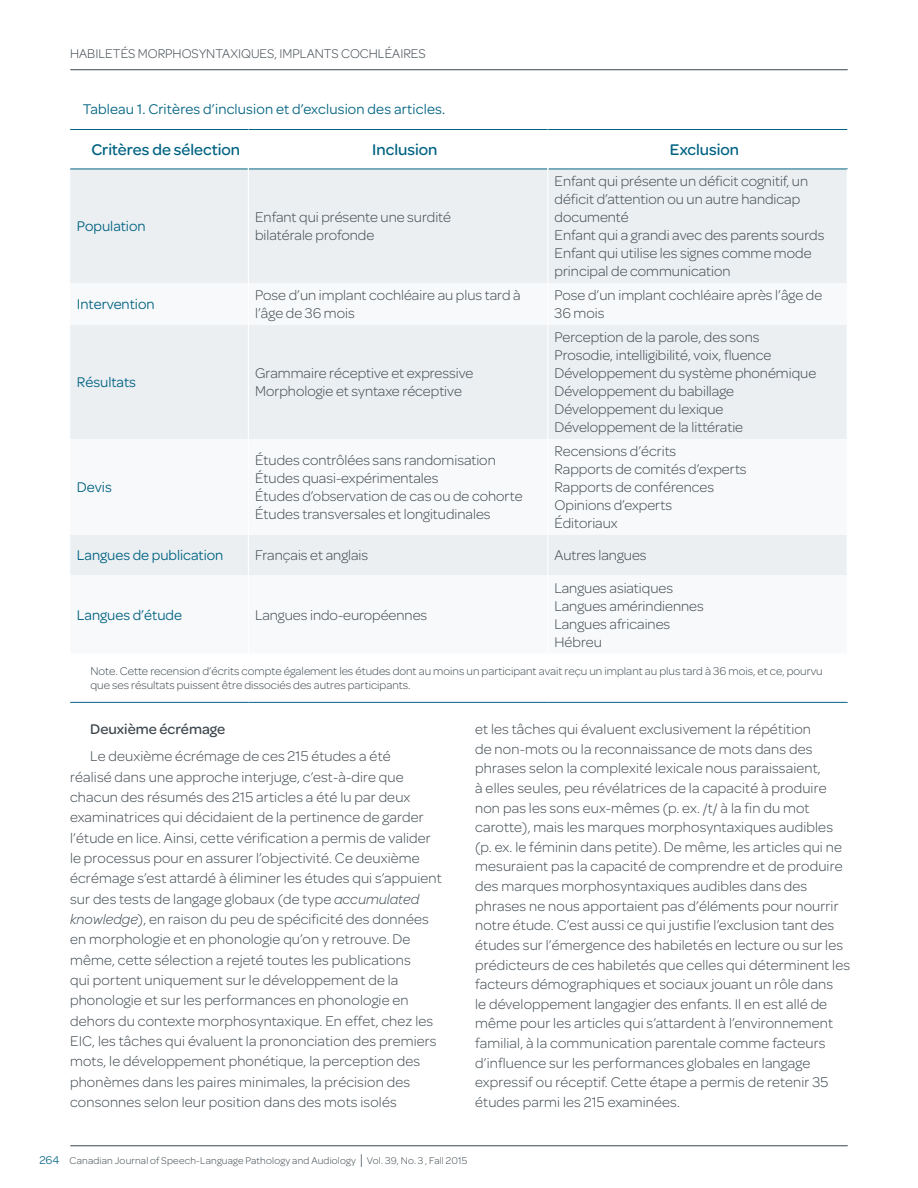
<style>
.page{position:relative;width:918px;height:1188px;background:#fff}
.page>*{position:absolute;margin:0;border:0;box-sizing:border-box;transform-origin:0 0}
.Table_Titles{font:500 16.5px "Omnes";color:#016382}
.Body_copy{font:300 15px/19.6px "Omnes";letter-spacing:.01em;color:#3d474e}
.Text_left{font:300 15px/18px "Omnes";color:#3d474e}
.Table_cell_titles{font:15px "Omnes";color:#016382}
.Table_cell_indented{font:15px "Omnes";letter-spacing:.01em;color:#016382}
.Subtitles_body_inden{font:500 15px "Omnes";color:#3d474e}
.Running_Head{font:300 13.5px "Omnes";color:#3d474e}
.Table_notes{font:300 12px/13.5px "Omnes";color:#3d474e}
.t1{font:300 10.5px "Omnes";letter-spacing:.015em;color:#3d474e}
.s1{font-style:italic}
.s2{font-weight:400;font-size:12px;color:#0c6988}
.s3{font-size:15px}
</style>
<div class="page">
<hr style="left:71px;top:69px;width:776px;height:1px;background:#3d474e">
<hr style="left:71px;top:1146px;width:776px;height:1px;background:#3d474e">
<div style="left:70px;top:170px;width:777px;height:113px;background:#ebeff2"></div>
<svg style="left:70px;top:325px;width:777px;height:250px;fill:#ebeff2"></svg>
<hr style="left:70px;top:702px;width:178px;height:1px;background:#016382">
<hr style="left:248px;top:702px;width:300px;height:1px;background:#016382">
<hr style="left:548px;top:702px;width:300px;height:1px;background:#016382">
<hr style="left:70px;top:129px;width:178px;height:1px;background:#016382">
<hr style="left:248px;top:129px;width:300px;height:1px;background:#016382">
<hr style="left:548px;top:129px;width:299px;height:1px;background:#016382">
<hr style="left:70px;top:169px;width:178px;height:1px;background:#016382">
<hr style="left:249px;top:169px;width:298px;height:1px;background:#016382">
<hr style="left:548px;top:169px;width:300px;height:1px;background:#016382">
<hr style="left:248px;top:169px;width:1px;height:114px;background:#fff">
<hr style="left:547px;top:169px;width:1px;height:114px;background:#fff">
<hr style="left:847px;top:169px;width:1px;height:114px;background:#fff">
<hr style="left:248px;top:325px;width:1px;height:114px;background:#fff">
<hr style="left:547px;top:325px;width:1px;height:114px;background:#fff">
<hr style="left:248px;top:439px;width:1px;height:96px;background:#fff">
<hr style="left:547px;top:439px;width:1px;height:96px;background:#fff">
<hr style="left:248px;top:535px;width:1px;height:40px;background:#fff">
<hr style="left:547px;top:535px;width:1px;height:40px;background:#fff">
<p class="Running_Head" style="left:70px;top:45px;width:357px">HABILETÉS MORPHOSYNTAXIQUES, IMPLANTS COCHLÉAIRES</p>
<p class="Table_cell_indented" style="left:83px;top:99px;width:364px">Tableau 1. Critères d’inclusion et d’exclusion des articles.</p>
<p class="Table_Titles" style="left:91px;top:138px;width:150px">Critères de sélection</p>
<p class="Table_Titles" style="left:372px;top:138px;width:67px">Inclusion</p>
<p class="Table_Titles" style="left:670px;top:138px;width:71px">Exclusion</p>
<p class="Table_cell_titles" style="left:77px;top:216px;width:70px">Population</p>
<p class="Text_left" style="left:255px;top:208px;width:198px">Enfant qui présente une surdité bilatérale profonde</p>
<p class="Text_left" style="left:555px;top:172px;width:255px">Enfant qui présente un déficit cognitif, un déficit d’attention ou un autre handicap documenté</p>
<p class="Text_left" style="left:555px;top:226px;width:271px">Enfant qui a grandi avec des parents sourds</p>
<p class="Text_left" style="left:555px;top:244px;width:258px">Enfant qui utilise les signes comme mode principal de communication</p>
<p class="Table_cell_titles" style="left:77px;top:294px;width:79px">Intervention</p>
<p class="Text_left" style="left:255px;top:286px;width:267px">Pose d’un implant cochléaire au plus tard à l’âge de 36 mois</p>
<p class="Text_left" style="left:555px;top:286px;width:269px">Pose d’un implant cochléaire après l’âge de<br>36 mois</p>
<p class="Table_cell_titles" style="left:77px;top:372px;width:61px">Résultats</p>
<p class="Text_left" style="left:255px;top:364px;width:220px">Grammaire réceptive et expressive<br>Morphologie et syntaxe réceptive</p>
<p class="Table_cell_titles" style="left:77px;top:477px;width:36px">Devis</p>
<p class="Text_left" style="left:255px;top:451px;width:269px">Études contrôlées sans randomisation Études quasi-expérimentales<br>Études d’observation de cas ou de cohorte Études transversales et longitudinales</p>
<p class="Text_left" style="left:555px;top:328px;width:206px">Perception de la parole, des sons</p>
<p class="Text_left" style="left:555px;top:346px;width:218px">Prosodie, intelligibilité, voix, fluence</p>
<p class="Text_left" style="left:555px;top:364px;width:263px">Développement du système phonémique</p>
<p class="Text_left" style="left:555px;top:382px;width:181px">Développement du babillage</p>
<p class="Text_left" style="left:555px;top:400px;width:170px">Développement du lexique</p>
<p class="Text_left" style="left:555px;top:418px;width:190px">Développement de la littératie</p>
<p class="Text_left" style="left:555px;top:442px;width:123px">Recensions d’écrits</p>
<p class="Text_left" style="left:555px;top:460px;width:194px">Rapports de comités d’experts</p>
<p class="Text_left" style="left:555px;top:478px;width:161px">Rapports de conférences</p>
<p class="Text_left" style="left:555px;top:496px;width:119px">Opinions d’experts</p>
<p class="Text_left" style="left:555px;top:514px;width:65px">Éditoriaux</p>
<p class="Table_cell_titles" style="left:77px;top:545px;width:148px">Langues de publication</p>
<p class="Text_left" style="left:255px;top:546px;width:115px">Français et anglais</p>
<p class="Text_left" style="left:555px;top:546px;width:93px">Autres langues</p>
<p class="Text_left" style="left:555px;top:578px;width:120px">Langues asiatiques</p>
<p class="Text_left" style="left:555px;top:596px;width:151px">Langues amérindiennes</p>
<p class="Text_left" style="left:555px;top:614px;width:117px">Langues africaines</p>
<p class="Text_left" style="left:555px;top:632px;width:49px">Hébreu</p>
<p class="Table_notes" style="left:90px;top:664px;width:734px">Note. Cette recension d’écrits compte également les études dont au moins un participant avait reçu un implant au plus tard à 36 mois, et ce, pourvu que ses résultats puissent être dissociés des autres participants.</p>
<p class="Subtitles_body_inden" style="left:90px;top:719px;width:137px">Deuxième écrémage</p>
<p class="Body_copy" style="left:70px;top:746px;width:373px;line-height:20.4px;text-indent:20px">Le deuxième écrémage de ces 215 études a été<br>réalisé dans une approche interjuge, c’est-à-dire que chacun des résumés des 215 articles a été lu par deux examinatrices qui décidaient de la pertinence de garder l’étude en lice. Ainsi, cette vérification a permis de valider le processus pour en assurer l’objectivité. Ce deuxième écrémage s’est attardé à éliminer les études qui s’appuient sur des tests de langage globaux (de type <span class="s1">accumulated knowledge</span>), en raison du peu de spécificité des données en morphologie et en phonologie qu’on y retrouve. De même, cette sélection a rejeté toutes les publications<br>qui portent uniquement sur le développement de la phonologie et sur les performances en phonologie en dehors du contexte morphosyntaxique. En effet, chez les EIC, les tâches qui évaluent la prononciation des premiers mots, le développement phonétique, la perception des phonèmes dans les paires minimales, la précision des consonnes selon leur position dans des mots isolés</p>
<p class="Table_cell_titles" style="left:77px;top:605px;width:107px">Langues d’étude</p>
<p class="Text_left" style="left:255px;top:605px;width:174px">Langues indo-européennes</p>
<p class="Body_copy" style="left:475px;top:719px;width:376px">et les tâches qui évaluent exclusivement la répétition<br>de non-mots ou la reconnaissance de mots dans des phrases selon la complexité lexicale nous paraissaient,<br>à elles seules, peu révélatrices de la capacité à produire non pas les sons eux-mêmes (p. ex. /t/ à la fin du mot carotte), mais les marques morphosyntaxiques audibles (p. ex. le féminin dans petite). De même, les articles qui ne mesuraient pas la capacité de comprendre et de produire des marques morphosyntaxiques audibles dans des phrases ne nous apportaient pas d’éléments pour nourrir notre étude. C’est aussi ce qui justifie l’exclusion tant des études sur l’émergence des habiletés en lecture ou sur les prédicteurs de ces habiletés que celles qui déterminent les facteurs démographiques et sociaux jouant un rôle dans<br>le développement langagier des enfants. Il en est allé de même pour les articles qui s’attardent à l’environnement familial, à la communication parentale comme facteurs d’influence sur les performances globales en langage expressif ou réceptif. Cette étape a permis de retenir 35 études parmi les 215 examinées.</p>
<p class="t1" style="left:39px;top:1154px;width:429px"><span class="s2">264</span> Canadian Journal of Speech-Language Pathology and Audiology <span class="s3">|</span> Vol. 39, No. 3 , Fall 2015</p>
</div>
